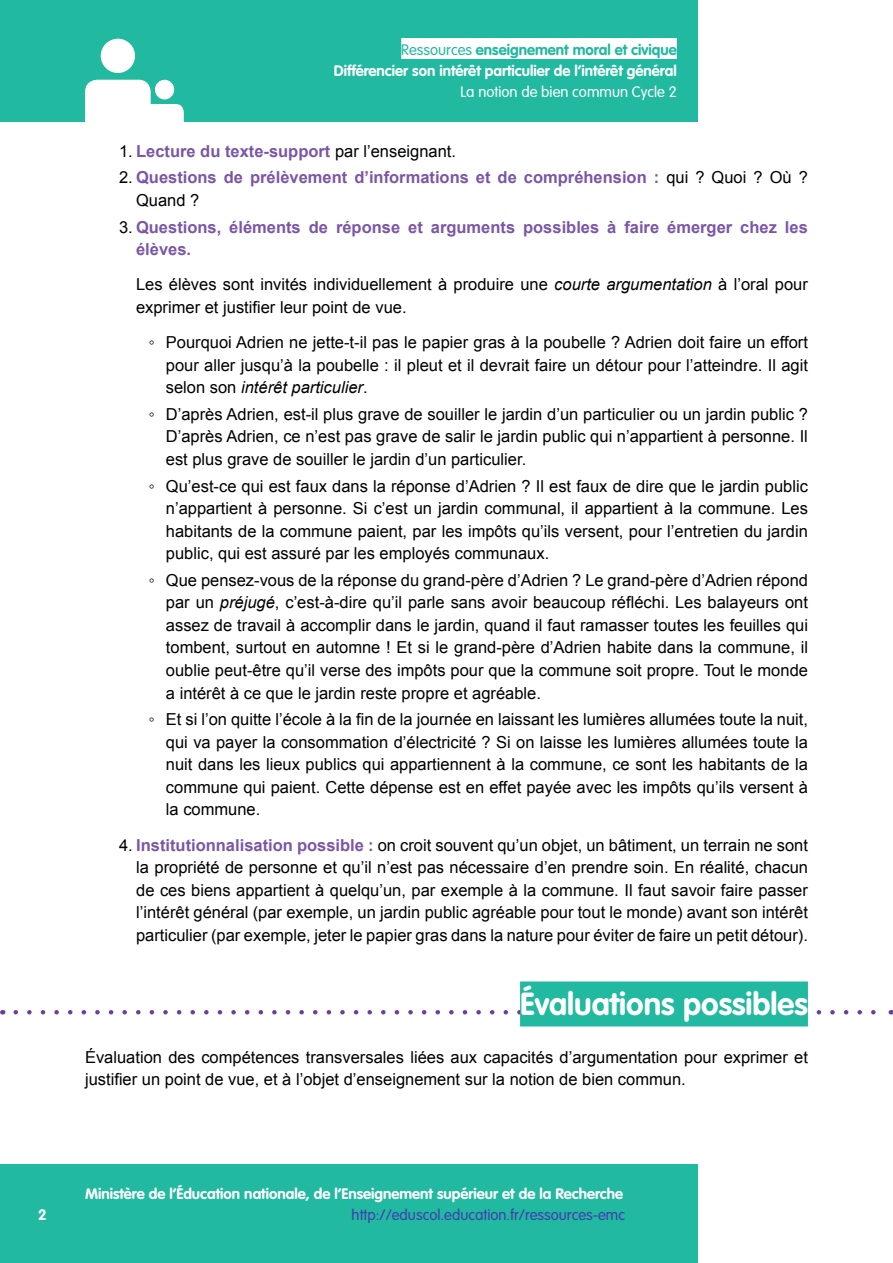
<style>
.page{position:relative;width:893px;height:1263px;background:#fff}
.page>*{position:absolute;margin:0;border:0;box-sizing:border-box;transform-origin:0 0}
.t1{font:700 31.5px "VAG Rounded Std";color:#fff}
.t2{font:16.5px/22.5px "Arial";color:#000;text-align:justify}
.t3{font:700 16.5px/22.5px "Arial";color:#7b56a7}
.t4{font:700 15px/21px "VAG Rounded Std";color:#fff;text-align:right}
.t5{font:300 15px "VAG Rounded Std";color:#443bb4}
.t6{font:300 15px "VAG Rounded Std";color:#fff}
.s1{font-weight:300;color:#21b99f}
.s2{color:#21b99f}
.s3{font-weight:400;color:#000}
.s4{font-style:italic}
.s5{font-weight:700;color:#7b56a7}
</style>
<div class="page">
<div style="left:0;top:0;width:697px;height:122px;background:#21b99f"></div>
<div style="left:155px;top:80px;width:19px;height:19px;background:#fff;border-radius:50%"></div>
<div style="left:85px;top:80px;width:66px;height:86px;background:#fff;border-radius:12px"></div>
<div style="left:134px;top:104px;width:50px;height:62px;background:#fff;border-radius:8px"></div>
<div style="left:101px;top:39px;width:34px;height:34px;background:#fff;border-radius:50%"></div>
<div style="left:401px;top:38px;width:276px;height:21px;background:#fff"></div>
<div style="left:0;top:1164px;width:697px;height:99px;background:#21b99f"></div>
<svg style="left:16px;top:1010px;width:860px;height:4px"></svg>
<div style="left:520px;top:981px;width:288px;height:45px;background:#21b99f"></div>
<p class="t4" style="left:334px;top:39px;width:344px"><span class="s1">Ressources</span> <span class="s2">enseignement moral et civique<br></span>Différencier son intérêt particulier de l’intérêt général</p>
<p class="t6" style="left:460px;top:83px;width:218px">La notion de bien commun Cycle 2</p>
<p class="t3" style="left:119px;top:140px;width:339px"><span class="s3">1.</span> Lecture du texte-support <span class="s3">par l’enseignant.</span></p>
<p class="t3" style="left:136px;top:167px;width:673px;text-indent:-17px"><span class="s3">2.</span> Questions de prélèvement d’informations et de compréhension : <span class="s3">qui ? Quoi ? Où ?<br>Quand ?</span></p>
<p class="t3" style="left:136px;top:216px;width:673px;text-indent:-17px"><span class="s3">3.</span> Questions, éléments de réponse et arguments possibles à faire émerger chez les élèves.</p>
<p class="t2" style="left:136px;top:273px;width:673px">Les élèves sont invités individuellement à produire une <span class="s4">courte argumentation</span> à l’oral pour exprimer et justifier leur point de vue.</p>
<p class="t2" style="left:166px;top:331px;width:644px;text-indent:-17px">◦ Pourquoi Adrien ne jette-t-il pas le papier gras à la poubelle ? Adrien doit faire un effort pour aller jusqu’à la poubelle : il pleut et il devrait faire un détour pour l’atteindre. Il agit selon son <span class="s4">intérêt particulier</span>.</p>
<p class="t2" style="left:166px;top:403px;width:644px;text-indent:-17px">◦ D’après Adrien, est-il plus grave de souiller le jardin d’un particulier ou un jardin public ?<br>D’après Adrien, ce n’est pas grave de salir le jardin public qui n’appartient à personne. Il est plus grave de souiller le jardin d’un particulier.</p>
<p class="t2" style="left:166px;top:475px;width:644px;text-indent:-17px">◦ Qu’est-ce qui est faux dans la réponse d’Adrien ? Il est faux de dire que le jardin public n’appartient à personne. Si c’est un jardin communal, il appartient à la commune. Les habitants de la commune paient, par les impôts qu’ils versent, pour l’entretien du jardin public, qui est assuré par les employés communaux.</p>
<p class="t2" style="left:166px;top:569px;width:644px;text-indent:-17px">◦ Que pensez-vous de la réponse du grand-père d’Adrien ? Le grand-père d’Adrien répond par un <span class="s4">préjugé</span>, c’est-à-dire qu’il parle sans avoir beaucoup réfléchi. Les balayeurs ont assez de travail à accomplir dans le jardin, quand il faut ramasser toutes les feuilles qui tombent, surtout en automne ! Et si le grand-père d’Adrien habite dans la commune, il oublie peut-être qu’il verse des impôts pour que la commune soit propre. Tout le monde a intérêt à ce que le jardin reste propre et agréable.</p>
<p class="t2" style="left:166px;top:708px;width:644px;text-indent:-17px">◦ Et si l’on quitte l’école à la fin de la journée en laissant les lumières allumées toute la nuit, qui va payer la consommation d’électricité ? Si on laisse les lumières allumées toute la nuit dans les lieux publics qui appartiennent à la commune, ce sont les habitants de la commune qui paient. Cette dépense est en effet payée avec les impôts qu’ils versent à la commune.</p>
<p class="t2" style="left:136px;top:834px;width:673px;text-indent:-17px">4. <span class="s5">Institutionnalisation possible :</span> on croit souvent qu’un objet, un bâtiment, un terrain ne sont la propriété de personne et qu’il n’est pas nécessaire d’en prendre soin. En réalité, chacun de ces biens appartient à quelqu’un, par exemple à la commune. Il faut savoir faire passer l’intérêt général (par exemple, un jardin public agréable pour tout le monde) avant son intérêt particulier (par exemple, jeter le papier gras dans la nature pour éviter de faire un petit détour).</p>
<h1 class="t1" style="left:520px;top:985px;width:289px">Évaluations possibles</h1>
<p class="t2" style="left:85px;top:1046px;width:724px">Évaluation des compétences transversales liées aux capacités d’argumentation pour exprimer et justifier un point de vue, et à l’objet d’enseignement sur la notion de bien commun.</p>
<p class="t4" style="left:85px;top:1184px;width:540px">Ministère de l’Éducation nationale, de l’Enseignement supérieur et de la Recherche</p>
<p class="t4" style="left:38px;top:1204px;width:10px">2</p>
<p class="t5" style="left:352px;top:1206px;width:275px">http://eduscol.education.fr/ressources-emc</p>
</div>
